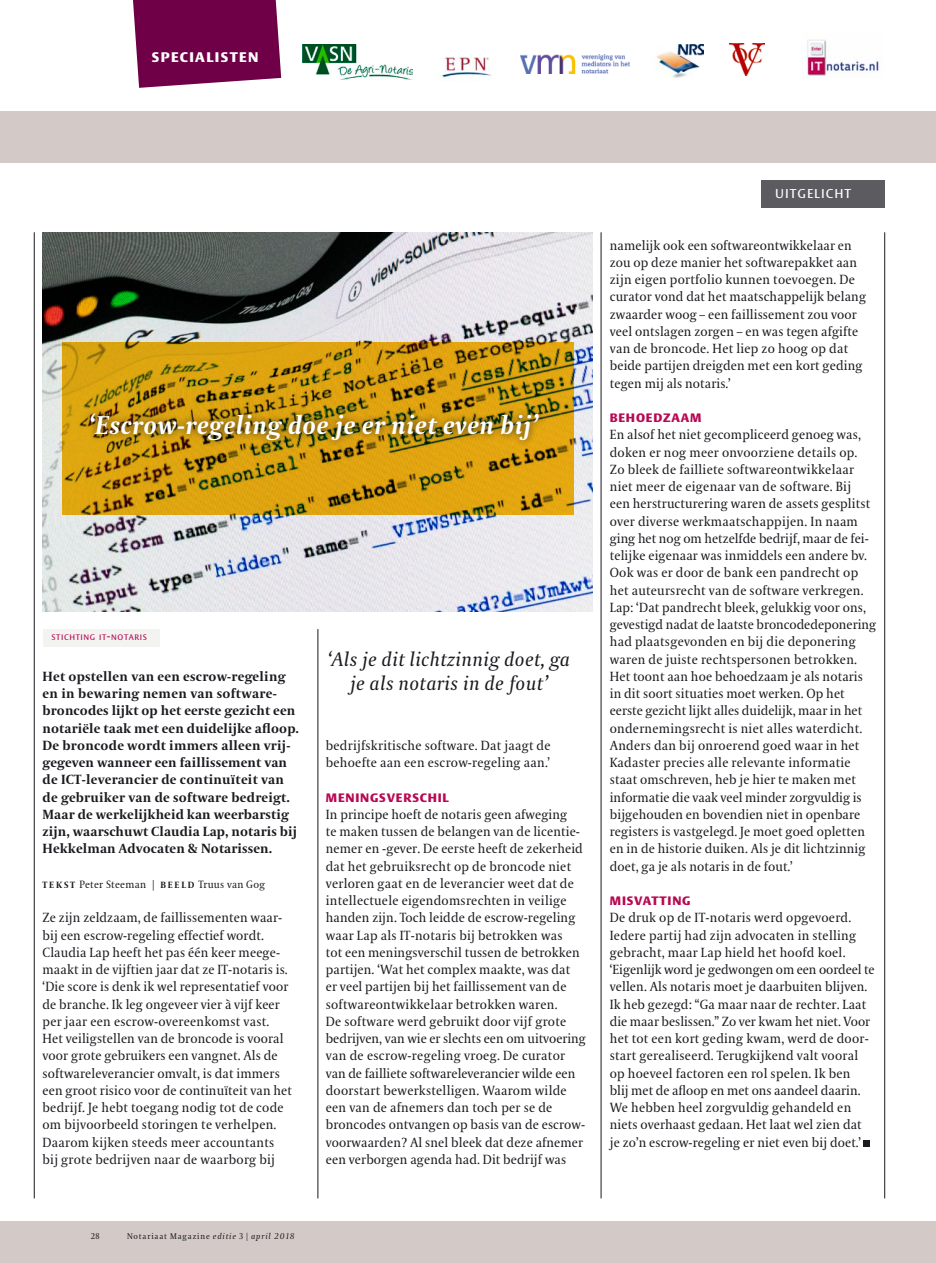
<style>
.page{position:relative;width:936px;height:1263px;background:#fff}
.page>*{position:absolute;margin:0;border:0;box-sizing:border-box;transform-origin:0 0}
.t1{font:italic 700 25.5px "VPRO Coranto";letter-spacing:.02em;color:#fff}
.t2{font:italic 19.5px/24px "VPRO Coranto";letter-spacing:.02em;color:#1a1a1f;text-align:center}
.t3{font:700 13.65px "VPRO Vesta";letter-spacing:.1em;color:#fff}
.t4{font:13.2px/17.2px "VPRO Coranto";letter-spacing:.01em;color:#1a1a1f}
.t5{font:700 13.2px/17.2px "VPRO Coranto";letter-spacing:.01em;color:#1a1a1f}
.t6{font:12.6px "VPRO Vesta";letter-spacing:.08em;color:#fff}
.t7{font:700 12px "VPRO Vesta";letter-spacing:.07em;color:#b80852}
.t8{font:10.5px "VPRO Coranto";letter-spacing:.03em;color:#1a1a1f}
.t9{font:8.25px "VPRO Coranto";letter-spacing:.1em;color:#1a1a1f}
.t10{font:8.25px "VPRO Coranto Cn";color:#1a1a1f}
.t11{font:7.8px "VPRO Vesta";letter-spacing:.08em;color:#b80852}
.s1{font-size:11.25px}
.s2{font-weight:700;font-size:9px}
.s3{font-style:italic}
.s4{font-family:"VPRO Coranto Cn"}
</style>
<div class="page">
<div style="left:0;top:112px;width:935px;height:1151px;background:#d3cac7"></div>
<div style="left:0;top:163px;width:935px;height:1057px;background:#fff"></div>
<img style="left:302px;top:45px;width:110px;height:35px">
<img style="left:441px;top:57px;width:51px;height:21px">
<img style="left:656px;top:45px;width:47px;height:32px">
<img style="left:729px;top:44px;width:35px;height:31px">
<svg style="left:133px;top:0;width:148px;height:88px;background:#7c1757"></svg>
<div style="left:761px;top:181px;width:123px;height:27px;background:#5c5b5f"></div>
<img style="left:807px;top:39px;width:72px;height:38px">
<img style="left:520px;top:55px;width:109px;height:18px">
<img style="left:43px;top:232px;width:549px;height:380px">
<hr style="left:884px;top:232px;width:1px;height:966px;background:#1a1a1f">
<hr style="left:600px;top:232px;width:1px;height:966px;background:#1a1a1f">
<hr style="left:317px;top:629px;width:1px;height:569px;background:#1a1a1f">
<hr style="left:34px;top:232px;width:1px;height:966px;background:#1a1a1f">
<div style="left:863px;top:1140px;width:7px;height:7px;background:#1a1a1f"></div>
<div style="left:43px;top:629px;width:131px;height:17px;background:linear-gradient(to right,#f1f1ef,#f7f7f6)"></div>
<svg style="left:62px;top:342px;width:511px;height:172px;background:#c3920e"></svg>
<div style="left:82px;top:406px;width:525px;height:65px;background:#1a1a1f;opacity:.75"></div>
<p class="t3" style="left:152px;top:51px;width:108px">SPECIALISTEN</p>
<h1 class="t1" style="left:89px;top:410px;width:450px">‘Escrow-regeling doe je er niet even bij’</h1>
<p class="t11" style="left:51px;top:634px;width:97px">STICHTING IT<span class="s1">-</span>NOTARIS</p>
<p class="t5" style="left:43px;top:667px;width:258px">Het opstellen van een escrow-regeling en in bewaring nemen van software&shy;broncodes lijkt op het eerste gezicht een notariële taak met een duidelijke afloop.<br>De broncode wordt immers alleen vrij--- gegeven wanneer een faillissement van de ICT-leverancier de continuïteit van de gebruiker van de software bedreigt.<br>Maar de werkelijkheid kan weerbarstig zijn, waarschuwt Claudia Lap, notaris bij Hekkelman Advocaten &amp; Notarissen.</p>
<p class="t8" style="left:43px;top:878px;width:133px"><span class="s2">T E K S T</span> Peter Steeman | <span class="s2">b eeld</span></p>
<p class="t8" style="left:199px;top:878px;width:68px">Truus van Gog</p>
<p class="t4" style="left:43px;top:909px;width:251px">Ze zijn zeldzaam, de faillissementen waar&shy;bij een escrow-regeling effectief wordt.<br>Claudia Lap heeft het pas één keer meege&shy;maakt in de vijftien jaar dat ze IT-notaris is. ‘Die score is denk ik wel representatief voor de branche. Ik leg ongeveer vier à vijf keer per jaar een escrow-overeenkomst vast.<br>Het veiligstellen van de broncode is vooral voor grote gebruikers een vangnet. Als de softwareleverancier omvalt, is dat immers een groot risico voor de continuïteit van het bedrijf. Je hebt toegang nodig tot de code om bijvoorbeeld storingen te verhelpen.<br>Daarom kijken steeds meer accountants bij grote bedrijven naar de waarborg bij</p>
<h2 class="t2" style="left:328px;top:647px;width:243px">‘Als je dit lichtzinnig doet, ga je als notaris in de fout’</h2>
<p class="t4" style="left:326px;top:737px;width:226px">bedrijfskritische software. Dat jaagt de behoefte aan een escrow-regeling aan.’</p>
<p class="t7" style="left:326px;top:792px;width:125px">MENINGSVERSCHIL</p>
<p class="t4" style="left:326px;top:806px;width:262px">In principe hoeft de notaris geen afweging<br>te maken tussen de belangen van de licentie&shy;nemer en -gever. De eerste heeft de zekerheid dat het gebruiksrecht op de broncode niet verloren gaat en de leverancier weet dat de intellectuele eigendomsrechten in veilige handen zijn. Toch leidde de escrow-regeling waar Lap als IT-notaris bij betrokken was<br>tot een meningsverschil tussen de betrokken partijen. ‘Wat het complex maakte, was dat<br>er veel partijen bij het faillissement van de softwareontwikkelaar betrokken waren.<br>De software werd gebruikt door vijf grote bedrijven, van wie er slechts een om uitvoering van de escrow-regeling vroeg. De curator van de failliete softwareleverancier wilde een doorstart bewerkstelligen. Waarom wilde een van de afnemers dan toch per se de broncodes ontvangen op basis van de escrow&shy;voorwaarden? Al snel bleek dat deze afnemer een verborgen agenda had. Dit bedrijf was</p>
<p class="t6" style="left:775px;top:188px;width:78px">UITGELICHT</p>
<p class="t4" style="left:609px;top:236px;width:258px">namelijk ook een softwareontwikkelaar en zou op deze manier het softwarepakket aan zijn eigen portfolio kunnen toevoegen. De curator vond dat het maatschappelijk belang zwaarder woog – een faillissement zou voor veel ontslagen zorgen – en was tegen afgifte van de broncode. Het liep zo hoog op dat beide partijen dreigden met een kort geding tegen mij als notaris.’</p>
<p class="t7" style="left:609px;top:413px;width:92px">BEHOEDZAAM</p>
<p class="t4" style="left:609px;top:426px;width:268px">En alsof het niet gecompliceerd genoeg was, doken er nog meer onvoorziene details op.<br>Zo bleek de failliete softwareontwikkelaar niet meer de eigenaar van de software. Bij<br>een herstructurering waren de assets gesplitst over diverse werkmaatschappijen. In naam ging het nog om hetzelfde bedrijf, maar de fei---- telijke eigenaar was inmiddels een andere bv.<br>Ook was er door de bank een pandrecht op het auteursrecht van de software verkregen.<br>Lap: ‘Dat pandrecht bleek, gelukkig voor ons, gevestigd nadat de laatste broncodedeponering had plaatsgevonden en bij die deponering waren de juiste rechtspersonen betrokken.<br>Het toont aan hoe behoedzaam je als notaris in dit soort situaties moet werken. Op het eerste gezicht lijkt alles duidelijk, maar in het ondernemingsrecht is niet alles waterdicht.<br>Anders dan bij onroerend goed waar in het Kadaster precies alle relevante informatie staat omschreven, heb je hier te maken met informatie die vaak veel minder zorgvuldig is bijgehouden en bovendien niet in openbare registers is vastgelegd. Je moet goed opletten en in de historie duiken. Als je dit lichtzinnig doet, ga je als notaris in de fout.’</p>
<p class="t7" style="left:609px;top:896px;width:82px">MISVATTING</p>
<p class="t4" style="left:609px;top:909px;width:266px">De druk op de IT-notaris werd opgevoerd.<br>Iedere partij had zijn advocaten in stelling gebracht, maar Lap hield het hoofd koel. ‘Eigenlijk word je gedwongen om een oordeel te vellen. Als notaris moet je daarbuiten blijven.<br>Ik heb gezegd: “Ga maar naar de rechter. Laat die maar beslissen.” Zo ver kwam het niet. Voor het tot een kort geding kwam, werd de door-- start gerealiseerd. Terugkijkend valt vooral op hoeveel factoren een rol spelen. Ik ben<br>blij met de afloop en met ons aandeel daarin.<br>We hebben heel zorgvuldig gehandeld en niets overhaast gedaan. Het laat wel zien dat je zo’n escrow-regeling er niet even bij doet.’</p>
<p class="t10" style="left:91px;top:1231px;width:10px">28</p>
<p class="t9" style="left:127px;top:1231px;width:169px">Notariaat Magazine <span class="s3">editie</span> <span class="s4">3 |</span> <span class="s3">april 2018</span></p>
</div>
